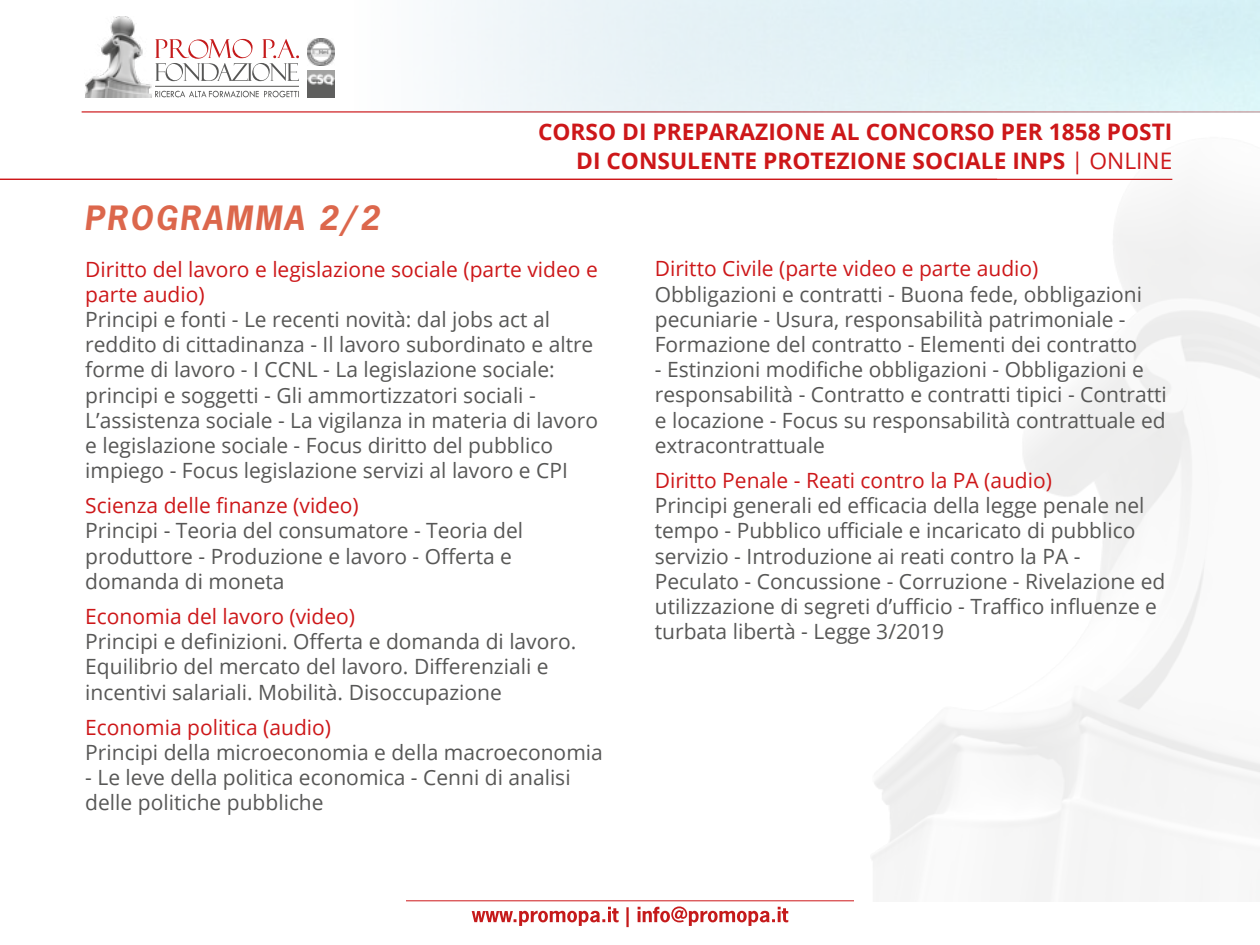
<style>
.page{position:relative;width:1260px;height:945px;background:#fff}
.page>*{position:absolute;margin:0;border:0;box-sizing:border-box;transform-origin:0 0}
.t1{font:italic 700 31.5px "News Gothic Std";letter-spacing:.075em;color:#dc674c}
.t2{font:700 22.75px/29.8px "Open Sans";color:#cd1719;text-align:right}
.t3{font:21px/25.2px "Open Sans";color:#575756}
.t4{font:21px/25.2px "Open Sans";color:#cd1719}
.s1{font-weight:400}
.s2{font-style:normal}
</style>
<div class="page">
<hr style="left:82px;top:111px;width:1178px;height:2px;background:#cd1719">
<img style="left:85px;top:16px;width:67px;height:81px">
<svg style="left:155px;top:39px;width:144px;height:42px"></svg>
<svg style="left:155px;top:91px;width:144px;height:6px"></svg>
<hr style="left:155px;top:86px;width:144px;height:1px;background:#575756">
<img style="left:308px;top:71px;width:27px;height:26px">
<img style="left:308px;top:39px;width:27px;height:27px">
<svg style="left:472px;top:906px;width:316px;height:21px"></svg>
<hr style="left:406px;top:900px;width:448px;height:1px;background:#cd1719">
<hr style="left:0;top:179px;width:1172px;height:1px;background:#cd1719">
<img style="left:354px;top:0;width:906px;height:113px">
<p class="t2" style="left:538px;top:116px;width:636px">CORSO DI PREPARAZIONE AL CONCORSO PER 1858 POSTI<br>DI CONSULENTE PROTEZIONE SOCIALE INPS <span class="s1">| ONLINE</span></p>
<h1 class="t1" style="left:84px;top:197px;width:297px">PROGRAMMA 2<span class="s2">/</span>2</h1>
<p class="t4" style="left:85px;top:256px;width:514px">Diritto del lavoro e legislazione sociale (parte video e parte audio)</p>
<p class="t3" style="left:85px;top:306px;width:514px">Principi e fonti - Le recenti novità: dal jobs act al reddito di cittadinanza - Il lavoro subordinato e altre forme di lavoro - I CCNL - La legislazione sociale: principi e soggetti - Gli ammortizzatori sociali - L’assistenza sociale - La vigilanza in materia di lavoro e legislazione sociale - Focus diritto del pubblico impiego - Focus legislazione servizi al lavoro e CPI</p>
<p class="t4" style="left:85px;top:492px;width:275px">Scienza delle finanze (video)</p>
<p class="t3" style="left:85px;top:518px;width:439px">Principi - Teoria del consumatore - Teoria del produttore - Produzione e lavoro - Offerta e domanda di moneta</p>
<p class="t4" style="left:85px;top:603px;width:271px">Economia del lavoro (video)</p>
<p class="t3" style="left:85px;top:628px;width:493px">Principi e definizioni. Offerta e domanda di lavoro.<br>Equilibrio del mercato del lavoro. Differenziali e incentivi salariali. Mobilità. Disoccupazione</p>
<p class="t4" style="left:85px;top:714px;width:247px">Economia politica (audio)</p>
<p class="t3" style="left:85px;top:739px;width:519px">Principi della microeconomia e della macroeconomia</p>
<p class="t3" style="left:85px;top:764px;width:487px">- Le leve della politica economica - Cenni di analisi delle politiche pubbliche</p>
<p class="t4" style="left:655px;top:256px;width:385px">Diritto Civile (parte video e parte audio)</p>
<p class="t3" style="left:655px;top:281px;width:489px">Obbligazioni e contratti - Buona fede, obbligazioni pecuniarie - Usura, responsabilità patrimoniale -<br>Formazione del contratto - Elementi dei contratto</p>
<p class="t3" style="left:655px;top:357px;width:514px">- Estinzioni modifiche obbligazioni - Obbligazioni e responsabilità - Contratto e contratti tipici - Contratti e locazione - Focus su responsabilità contrattuale ed extracontrattuale</p>
<p class="t4" style="left:655px;top:467px;width:399px">Diritto Penale - Reati contro la PA (audio)</p>
<p class="t3" style="left:655px;top:492px;width:512px">Principi generali ed efficacia della legge penale nel tempo - Pubblico ufficiale e incaricato di pubblico servizio - Introduzione ai reati contro la PA - Peculato - Concussione - Corruzione - Rivelazione ed utilizzazione di segreti d’ufficio - Traffico influenze e turbata libertà - Legge 3/2019</p>
</div>
